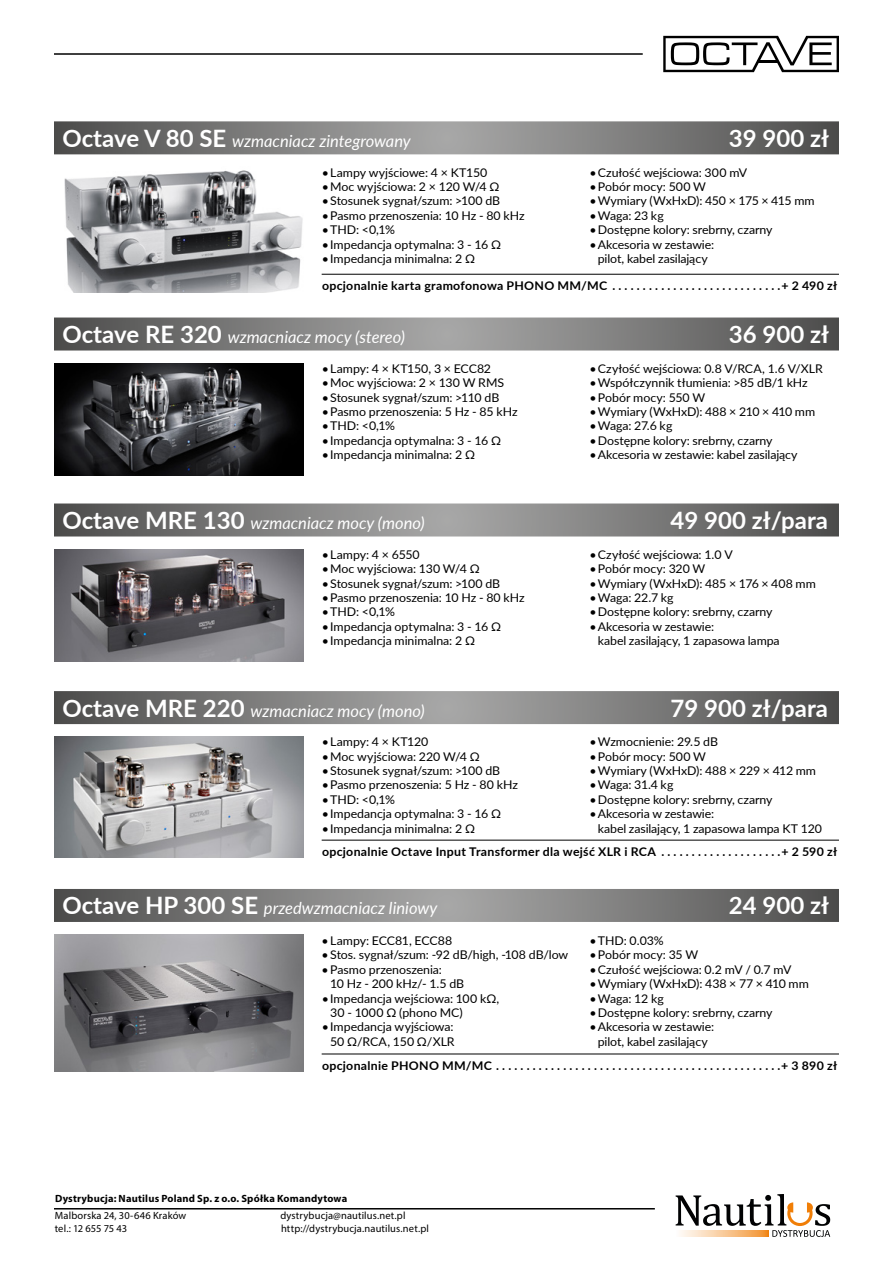
<style>
.page{position:relative;width:893px;height:1263px;background:#fff}
.page>*{position:absolute;margin:0;border:0;box-sizing:border-box;transform-origin:0 0}
.t1{font:700 24px "Lato";color:#fff}
.t2{font:italic 16.5px "Lato";color:#fff}
.t3{font:12px/14.4px "Lato";letter-spacing:-.005em;color:#000}
.t4{font:700 12px "Lato";letter-spacing:.025em;color:#000}
.t5{font:10.5px/12.6px "Myriad Pro";letter-spacing:.01em;color:#000}
.t6{font:700 10.5px "Myriad Pro";letter-spacing:.02em;color:#000}
.s1{font-weight:700;font-style:normal;font-size:24px}
</style>
<div class="page">
<svg style="left:676px;top:1194px;width:154px;height:43px"></svg>
<svg style="left:676px;top:1230px;width:92px;height:6px"></svg>
<hr style="left:54px;top:1208px;width:601px;height:1px;background:#000">
<hr style="left:54px;top:53px;width:589px;height:2px;background:#000">
<svg style="left:663px;top:36px;width:176px;height:36px"></svg>
<svg style="left:54px;top:317px;width:785px;height:33px;background:#7d7c7c"></svg>
<img style="left:54px;top:363px;width:250px;height:112px">
<svg style="left:54px;top:503px;width:785px;height:33px;background:#7d7c7c"></svg>
<img style="left:54px;top:549px;width:250px;height:112px">
<svg style="left:54px;top:691px;width:785px;height:33px;background:#7b7b7a"></svg>
<img style="left:54px;top:737px;width:250px;height:121px">
<hr style="left:322px;top:840px;width:517px;height:1px;background:#000">
<hr style="left:322px;top:274px;width:517px;height:1px;background:#000">
<svg style="left:54px;top:121px;width:785px;height:33px;background:#7c7c7b"></svg>
<img style="left:64px;top:170px;width:239px;height:122px">
<svg style="left:54px;top:889px;width:785px;height:33px;background:#7b7a7a"></svg>
<img style="left:54px;top:934px;width:250px;height:138px">
<hr style="left:322px;top:1053px;width:517px;height:1px;background:#000">
<h2 class="t2" style="left:63px;top:129px;width:350px"><span class="s1">Octave V 80 SE</span> wzmacniacz zintegrowany</h2>
<h1 class="t1" style="left:729px;top:120px;width:102px">39 900 zł</h1>
<p class="t3" style="left:322px;top:164px;width:167px">•Lampy wyjściowe: 4 × KT150</p>
<p class="t3" style="left:322px;top:179px;width:179px">•Moc wyjściowa: 2 × 120 W/4 Ω</p>
<p class="t3" style="left:322px;top:193px;width:180px">•Stosunek sygnał/szum: &gt;100 dB</p>
<p class="t3" style="left:322px;top:208px;width:204px">•Pasmo przenoszenia: 10 Hz - 80 kHz</p>
<p class="t3" style="left:322px;top:222px;width:75px">•THD: &lt;0,1%</p>
<p class="t3" style="left:322px;top:236px;width:181px">•Impedancja optymalna: 3 - 16 Ω</p>
<p class="t3" style="left:322px;top:251px;width:155px">•Impedancja minimalna: 2 Ω</p>
<p class="t3" style="left:589px;top:164px;width:159px">•Czułość wejściowa: 300 mV</p>
<p class="t3" style="left:589px;top:179px;width:118px">•Pobór mocy: 500 W</p>
<p class="t3" style="left:589px;top:193px;width:227px">•Wymiary (WxHxD): 450 × 175 × 415 mm</p>
<p class="t3" style="left:589px;top:208px;width:76px">•Waga: 23 kg</p>
<p class="t3" style="left:589px;top:222px;width:185px">•Dostępne kolory: srebrny, czarny</p>
<p class="t3" style="left:589px;top:236px;width:126px;text-align:center">•Akcesoria w zestawie: pilot, kabel zasilający</p>
<p class="t4" style="left:322px;top:277px;width:517px">opcjonalnie karta gramofonowa PHONO MM/MC . . . . . . . . . . . . . . . . . . . . . . . . . . . + 2 490 zł</p>
<h2 class="t2" style="left:63px;top:325px;width:344px"><span class="s1">Octave RE 320</span> wzmacniacz mocy (stereo)</h2>
<h1 class="t1" style="left:729px;top:317px;width:102px">36 900 zł</h1>
<p class="t3" style="left:322px;top:361px;width:171px">•Lampy: 4 × KT150, 3 × ECC82</p>
<p class="t3" style="left:322px;top:375px;width:184px">•Moc wyjściowa: 2 × 130 W RMS</p>
<p class="t3" style="left:322px;top:389px;width:179px">•Stosunek sygnał/szum: &gt;110 dB</p>
<p class="t3" style="left:322px;top:404px;width:197px">•Pasmo przenoszenia: 5 Hz - 85 kHz</p>
<p class="t3" style="left:322px;top:418px;width:75px">•THD: &lt;0,1%</p>
<p class="t3" style="left:322px;top:433px;width:181px">•Impedancja optymalna: 3 - 16 Ω</p>
<p class="t3" style="left:322px;top:447px;width:155px">•Impedancja minimalna: 2 Ω</p>
<p class="t3" style="left:589px;top:361px;width:235px">•Czyłość wejściowa: 0.8 V/RCA, 1.6 V/XLR</p>
<p class="t3" style="left:589px;top:375px;width:220px">•Współczynnik tłumienia: &gt;85 dB/1 kHz</p>
<p class="t3" style="left:589px;top:389px;width:117px">•Pobór mocy: 550 W</p>
<p class="t3" style="left:589px;top:404px;width:227px">•Wymiary (WxHxD): 488 × 210 × 410 mm</p>
<p class="t3" style="left:589px;top:418px;width:85px">•Waga: 27.6 kg</p>
<p class="t3" style="left:589px;top:433px;width:185px">•Dostępne kolory: srebrny, czarny</p>
<p class="t3" style="left:589px;top:447px;width:210px">•Akcesoria w zestawie: kabel zasilający</p>
<h2 class="t2" style="left:63px;top:511px;width:364px"><span class="s1">Octave MRE 130</span> wzmacniacz mocy (mono)</h2>
<h1 class="t1" style="left:671px;top:503px;width:159px">49 900 zł/para</h1>
<p class="t3" style="left:322px;top:547px;width:100px">•Lampy: 4 × 6550</p>
<p class="t3" style="left:322px;top:561px;width:160px">•Moc wyjściowa: 130 W/4 Ω</p>
<p class="t3" style="left:322px;top:575px;width:180px">•Stosunek sygnał/szum: &gt;100 dB</p>
<p class="t3" style="left:322px;top:590px;width:204px">•Pasmo przenoszenia: 10 Hz - 80 kHz</p>
<p class="t3" style="left:322px;top:604px;width:75px">•THD: &lt;0,1%</p>
<p class="t3" style="left:322px;top:619px;width:181px">•Impedancja optymalna: 3 - 16 Ω</p>
<p class="t3" style="left:322px;top:633px;width:155px">•Impedancja minimalna: 2 Ω</p>
<p class="t3" style="left:589px;top:547px;width:145px">•Czyłość wejściowa: 1.0 V</p>
<p class="t3" style="left:589px;top:561px;width:118px">•Pobór mocy: 320 W</p>
<p class="t3" style="left:589px;top:575px;width:228px">•Wymiary (WxHxD): 485 × 176 × 408 mm</p>
<p class="t3" style="left:589px;top:590px;width:86px">•Waga: 22.7 kg</p>
<p class="t3" style="left:589px;top:604px;width:185px">•Dostępne kolory: srebrny, czarny</p>
<p class="t3" style="left:598px;top:619px;width:183px;text-indent:-8px">•Akcesoria w zestawie:<br>kabel zasilający, 1 zapasowa lampa</p>
<h2 class="t2" style="left:63px;top:699px;width:364px"><span class="s1">Octave MRE 220</span> wzmacniacz mocy (mono)</h2>
<h1 class="t1" style="left:671px;top:690px;width:159px">79 900 zł/para</h1>
<p class="t3" style="left:322px;top:734px;width:108px">•Lampy: 4 × KT120</p>
<p class="t3" style="left:322px;top:749px;width:160px">•Moc wyjściowa: 220 W/4 Ω</p>
<p class="t3" style="left:322px;top:763px;width:180px">•Stosunek sygnał/szum: &gt;100 dB</p>
<p class="t3" style="left:322px;top:777px;width:198px">•Pasmo przenoszenia: 5 Hz - 80 kHz</p>
<p class="t3" style="left:322px;top:792px;width:75px">•THD: &lt;0,1%</p>
<p class="t3" style="left:322px;top:806px;width:181px">•Impedancja optymalna: 3 - 16 Ω</p>
<p class="t3" style="left:322px;top:821px;width:155px">•Impedancja minimalna: 2 Ω</p>
<p class="t3" style="left:589px;top:734px;width:130px">•Wzmocnienie: 29.5 dB</p>
<p class="t3" style="left:589px;top:749px;width:118px">•Pobór mocy: 500 W</p>
<p class="t3" style="left:589px;top:763px;width:228px">•Wymiary (WxHxD): 488 × 229 × 412 mm</p>
<p class="t3" style="left:589px;top:777px;width:86px">•Waga: 31.4 kg</p>
<p class="t3" style="left:589px;top:792px;width:185px">•Dostępne kolory: srebrny, czarny</p>
<p class="t3" style="left:598px;top:806px;width:226px;text-indent:-8px">•Akcesoria w zestawie:<br>kabel zasilający, 1 zapasowa lampa KT 120</p>
<p class="t4" style="left:322px;top:843px;width:517px">opcjonalnie Octave Input Transformer dla wejść XLR i RCA . . . . . . . . . . . . . . . . . . . + 2 590 zł</p>
<h2 class="t2" style="left:63px;top:897px;width:376px"><span class="s1">Octave HP 300 SE</span> przedwzmacniacz liniowy</h2>
<h1 class="t1" style="left:729px;top:888px;width:102px">24 900 zł</h1>
<p class="t3" style="left:322px;top:933px;width:132px">•Lampy: ECC81, ECC88</p>
<p class="t3" style="left:322px;top:947px;width:248px">•Stos. sygnał/szum: -92 dB/high, -108 dB/low</p>
<p class="t3" style="left:330px;top:962px;width:136px;text-indent:-9px">•Pasmo przenoszenia:<br>10 Hz - 200 kHz/- 1.5 dB</p>
<p class="t3" style="left:330px;top:990px;width:171px;text-indent:-9px">•Impedancja wejściowa: 100 kΩ,<br>30 - 1000 Ω (phono MC)</p>
<p class="t3" style="left:322px;top:1019px;width:135px;text-align:right">•Impedancja wyjściowa:<br>50 Ω/RCA, 150 Ω/XLR</p>
<p class="t3" style="left:589px;top:933px;width:76px">•THD: 0.03%</p>
<p class="t3" style="left:589px;top:947px;width:110px">•Pobór mocy: 35 W</p>
<p class="t3" style="left:589px;top:962px;width:204px">•Czułość wejściowa: 0.2 mV / 0.7 mV</p>
<p class="t3" style="left:589px;top:976px;width:221px">•Wymiary (WxHxD): 438 × 77 × 410 mm</p>
<p class="t3" style="left:589px;top:990px;width:76px">•Waga: 12 kg</p>
<p class="t3" style="left:589px;top:1005px;width:185px">•Dostępne kolory: srebrny, czarny</p>
<p class="t3" style="left:589px;top:1019px;width:126px;text-align:center">•Akcesoria w zestawie: pilot, kabel zasilający</p>
<p class="t4" style="left:322px;top:1057px;width:517px">opcjonalnie PHONO MM/MC . . . . . . . . . . . . . . . . . . . . . . . . . . . . . . . . . . . . . . . . . . . . . . + 3 890 zł</p>
<p class="t6" style="left:55px;top:1192px;width:294px">Dystrybucja: Nautilus Poland Sp. z o.o. Spółka Komandytowa</p>
<p class="t5" style="left:55px;top:1209px;width:133px">Malborska 24, 30-646 Kraków tel.: 12 655 75 43</p>
<p class="t5" style="left:280px;top:1209px;width:150px">dystrybucja@nautilus.net.pl http://dystrybucja.nautilus.net.pl</p>
</div>
